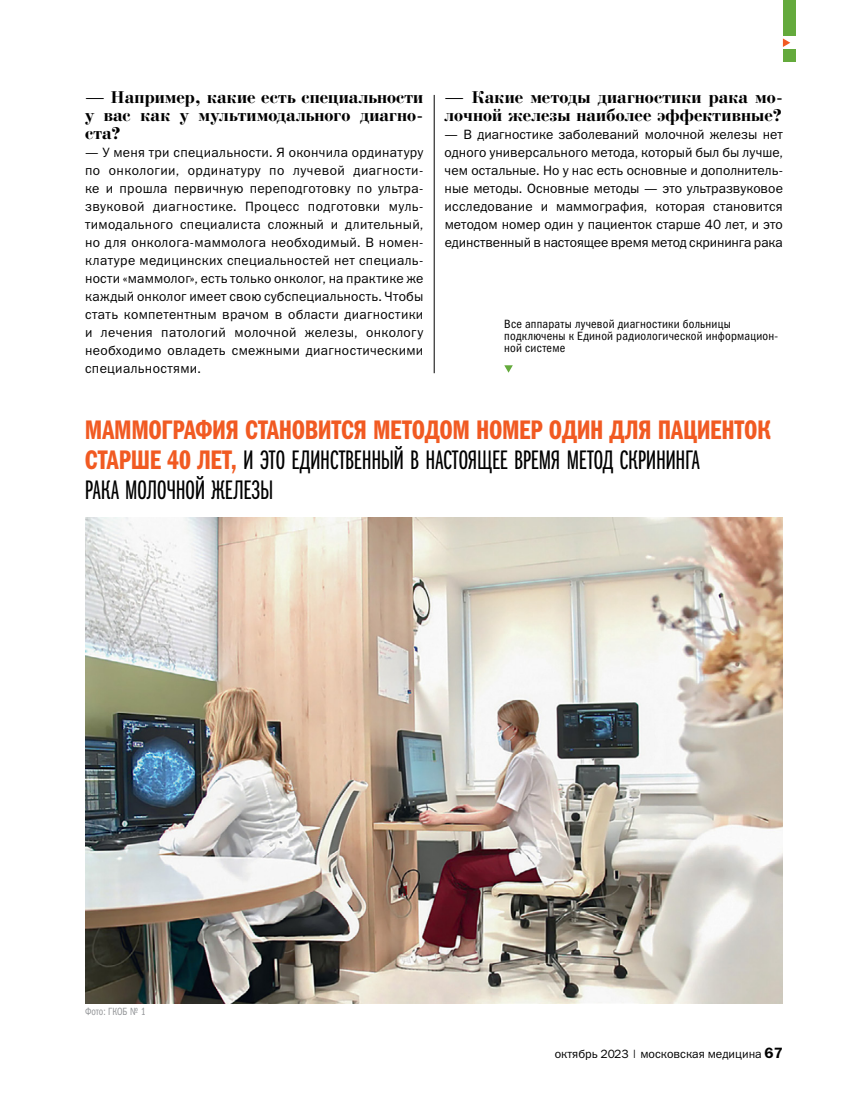
<style>
.page{position:relative;width:851px;height:1106px;background:#fff}
.page>*{position:absolute;margin:0;border:0;box-sizing:border-box;transform-origin:0 0}
.t1{font:27px/30px "Franklin Gothic Book X Cmp ITC";letter-spacing:-.005em;color:#000}
.t2{font:27px "Franklin Gothic Demi Cmp ITC";letter-spacing:-.01em;color:#f15a22}
.t3{font:18px/18px "Bodoni Bold Cyrillic";letter-spacing:.01em;color:#000;text-align:justify}
.t4{font:13.5px/18px "Franklin Gothic Book ITC";letter-spacing:.01em;color:#000;text-align:justify}
.t5{font:12px/12px "Franklin Gothic Book Cond ITC";letter-spacing:.015em;color:#000}
.t6{font:12px "Franklin Gothic Book ITC";color:#000}
.t7{font:10.5px "Franklin Gothic Book Cond ITC";letter-spacing:-.01em;color:#939598;scale:.9 1}
.s1{font-family:"Franklin Gothic Demi Cmp ITC";color:#f15a22}
.s2{font-family:"Franklin Gothic Demi C";font-size:15px}
</style>
<div class="page">
<hr style="left:434px;top:95px;width:1px;height:278px;background:#000">
<img style="left:85px;top:517px;width:697px;height:486px">
<svg style="left:504px;top:365px;width:8px;height:8px"></svg>
<div style="left:782px;top:0;width:13px;height:62px;background:#64aa3c"></div>
<div style="left:782px;top:36px;width:13px;height:13px;background:#fff"></div>
<svg style="left:782px;top:38px;width:8px;height:9px"></svg>
<h2 class="t3" style="left:85px;top:89px;width:340px">— Например, какие есть специальности у вас как у мультимодального диагно&shy;ста?</h2>
<p class="t4" style="left:85px;top:143px;width:340px">— У меня три специальности. Я окончила ординатуру по онкологии, ординатуру по лучевой диагности&shy;ке и прошла первичную переподготовку по ультра&shy;звуковой диагностике. Процесс подготовки муль&shy;тимодального специалиста сложный и длительный, но для онколога-маммолога необходимый. В номен&shy;клатуре медицинских специальностей нет специаль&shy;ности «маммолог», есть только онколог, на практике же каждый онколог имеет свою субспециальность. Чтобы стать компетентным врачом в области диагностики и лечения патологий молочной железы, онкологу необходимо овладеть смежными диагностическими специальностями.</p>
<h2 class="t3" style="left:444px;top:89px;width:340px">— Какие методы диагностики рака мо&shy;лочной железы наиболее эффективные?</h2>
<p class="t4" style="left:444px;top:125px;width:340px">— В диагностике заболеваний молочной железы нет одного универсального метода, который был бы лучше, чем остальные. Но у нас есть основные и дополнитель&shy;ные методы. Основные методы — это ультразвуковое исследование и маммография, которая становится методом номер один у пациенток старше 40 лет, и это единственный в настоящее время метод скрининга рака</p>
<p class="t5" style="left:504px;top:318px;width:275px">Все аппараты лучевой диагностики больницы подключены к Единой радиологической информацион&shy;ной системе</p>
<h1 class="t2" style="left:85px;top:414px;width:687px">МАММОГРАФИЯ СТАНОВИТСЯ МЕТОДОМ НОМЕР ОДИН ДЛЯ ПАЦИЕНТОК</h1>
<h1 class="t1" style="left:85px;top:446px;width:616px"><span class="s1">СТАРШЕ 40 ЛЕТ,</span> И ЭТО ЕДИНСТВЕННЫЙ В НАСТОЯЩЕЕ ВРЕМЯ МЕТОД СКРИНИНГА<br>РАКА МОЛОЧНОЙ ЖЕЛЕЗЫ</h1>
<p class="t7" style="left:85px;top:1005px;width:69px">Фото: ГКОБ № 1</p>
<p class="t6" style="left:554px;top:1045px;width:229px">октябрь 2023 | московская медицина <span class="s2">67</span></p>
</div>
